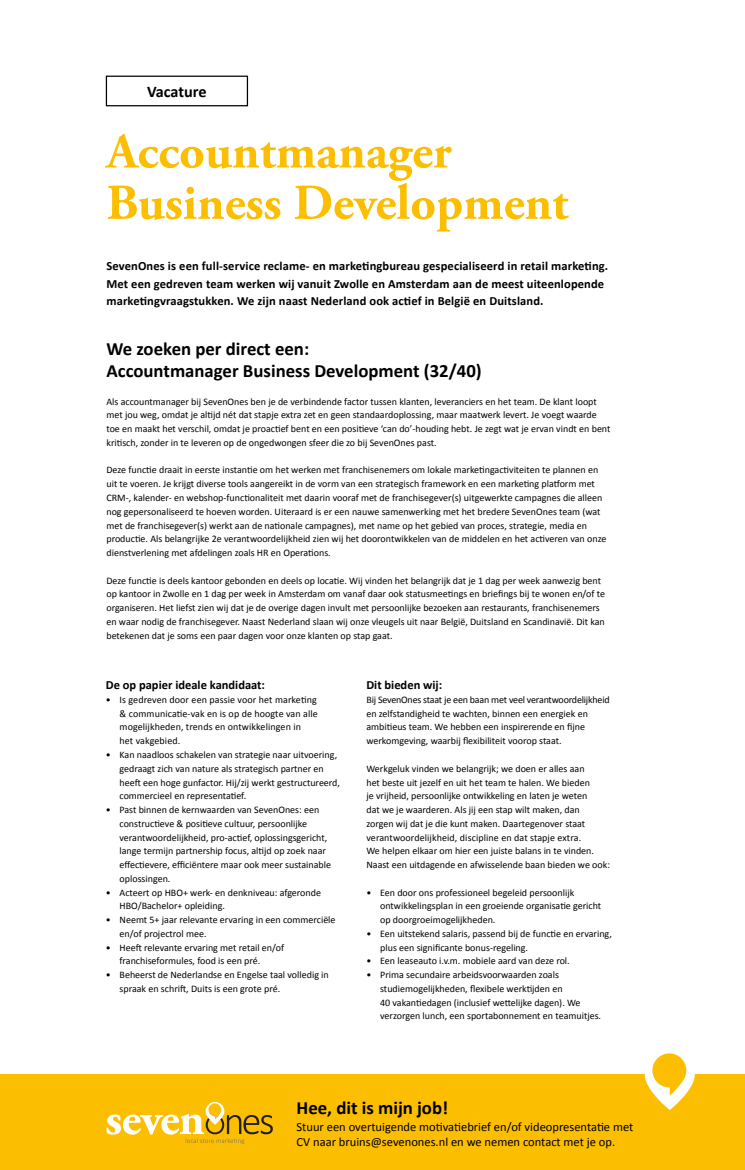
<style>
.page{position:relative;width:745px;height:1170px;background:#fff}
.page>*{position:absolute;margin:0;border:0;box-sizing:border-box;transform-origin:0 0}
.t1{font:700 50px/51.2px "Adobe Garamond Pro";color:#fcbe00}
.t2{font:700 18.75px/22.5px "Calibri";color:#000}
.t3{font:700 16.25px "Calibri";letter-spacing:-.005em;color:#000}
.t4{font:700 12.5px/17.5px "Calibri";letter-spacing:.01em;color:#000}
.t5{font:12.5px/15px "Calibri";color:#000}
.t6{font:10px/13.8px "Calibri";color:#000}
</style>
<div class="page">
<div style="left:0;top:1074px;width:744px;height:95px;background:#fcbe00"></div>
<svg style="left:644px;top:1049px;width:50px;height:60px"></svg>
<svg style="left:651px;top:1053px;width:35px;height:42px"></svg>
<div style="left:106px;top:76px;width:142px;height:30px;border:1px solid #000"></div>
<svg style="left:106px;top:1101px;width:167px;height:42px"></svg>
<h3 class="t3" style="left:147px;top:81px;width:61px">Vacature</h3>
<h1 class="t1" style="left:106px;top:127px;width:463px">Accountmanager<br>Business Development</h1>
<p class="t4" style="left:106px;top:257px;width:503px">SevenOnes is een full-service reclame- en marketingbureau gespecialiseerd in retail marketing.<br>Met een gedreven team werken wij vanuit Zwolle en Amsterdam aan de meest uiteenlopende marketingvraagstukken. We zijn naast Nederland ook actief in België en Duitsland.</p>
<h2 class="t2" style="left:106px;top:337px;width:376px">We zoeken per direct een:<br>Accountmanager Business Development (32/40)</h2>
<p class="t6" style="left:106px;top:394px;width:505px">Als accountmanager bij SevenOnes ben je de verbindende factor tussen klanten, leveranciers en het team. De klant loopt met jou weg, omdat je altijd nét dat stapje extra zet en geen standaardoplossing, maar maatwerk levert. Je voegt waarde toe en maakt het verschil, omdat je proactief bent en een positieve ‘can do’-houding hebt. Je zegt wat je ervan vindt en bent kritisch, zonder in te leveren op de ongedwongen sfeer die zo bij SevenOnes past.</p>
<p class="t6" style="left:106px;top:463px;width:501px">Deze functie draait in eerste instantie om het werken met franchisenemers om lokale marketingactiviteiten te plannen en uit te voeren. Je krijgt diverse tools aangereikt in de vorm van een strategisch framework en een marketing platform met CRM-, kalender- en webshop-functionaliteit met daarin vooraf met de franchisegever(s) uitgewerkte campagnes die alleen nog gepersonaliseerd te hoeven worden. Uiteraard is er een nauwe samenwerking met het bredere SevenOnes team (wat met de franchisegever(s) werkt aan de nationale campagnes), met name op het gebied van proces, strategie, media en productie. Als belangrijke 2e verantwoordelijkheid zien wij het doorontwikkelen van de middelen en het activeren van onze dienstverlening met afdelingen zoals HR en Operations.</p>
<p class="t6" style="left:106px;top:573px;width:500px">Deze functie is deels kantoor gebonden en deels op locatie. Wij vinden het belangrijk dat je 1 dag per week aanwezig bent op kantoor in Zwolle en 1 dag per week in Amsterdam om vanaf daar ook statusmeetings en briefings bij te wonen en/of te organiseren. Het liefst zien wij dat je de overige dagen invult met persoonlijke bezoeken aan restaurants, franchisenemers en waar nodig de franchisegever. Naast Nederland slaan wij onze vleugels uit naar België, Duitsland en Scandinavië. Dit kan betekenen dat je soms een paar dagen voor onze klanten op stap gaat.</p>
<p class="t4" style="left:106px;top:676px;width:161px">De op papier ideale kandidaat:</p>
<p class="t6" style="left:119px;top:692px;width:200px;text-indent:-14px">• Is gedreven door een passie voor het marketing &amp; communicatie-vak en is op de hoogte van alle mogelijkheden, trends en ontwikkelingen in<br>het vakgebied.</p>
<p class="t6" style="left:119px;top:747px;width:222px;text-indent:-14px">• Kan naadloos schakelen van strategie naar uitvoering, gedraagt zich van nature als strategisch partner en heeft een hoge gunfactor. Hij/zij werkt gestructureerd, commercieel en representatief.</p>
<p class="t6" style="left:119px;top:802px;width:213px;text-indent:-14px">• Past binnen de kernwaarden van SevenOnes: een constructieve &amp; positieve cultuur, persoonlijke verantwoordelijkheid, pro-actief, oplossingsgericht, lange termijn partnership focus, altijd op zoek naar effectievere, efficiëntere maar ook meer sustainable oplossingen.</p>
<p class="t6" style="left:119px;top:885px;width:203px;text-indent:-14px">• Acteert op HBO+ werk- en denkniveau: afgeronde<br>HBO/Bachelor+ opleiding.</p>
<p class="t6" style="left:119px;top:912px;width:217px;text-indent:-14px">• Neemt 5+ jaar relevante ervaring in een commerciële en/of projectrol mee.</p>
<p class="t6" style="left:119px;top:940px;width:166px;text-indent:-14px">• Heeft relevante ervaring met retail en/of franchiseformules, food is een pré.</p>
<p class="t6" style="left:119px;top:967px;width:211px;text-indent:-14px">• Beheerst de Nederlandse en Engelse taal volledig in spraak en schrift, Duits is een grote pré.</p>
<p class="t4" style="left:366px;top:676px;width:77px">Dit bieden wij:</p>
<p class="t6" style="left:366px;top:692px;width:244px">Bij SevenOnes staat je een baan met veel verantwoordelijkheid en zelfstandigheid te wachten, binnen een energiek en ambitieus team. We hebben een inspirerende en fijne werkomgeving, waarbij flexibiliteit voorop staat.</p>
<p class="t6" style="left:366px;top:761px;width:245px">Werkgeluk vinden we belangrijk; we doen er alles aan<br>het beste uit jezelf en uit het team te halen. We bieden<br>je vrijheid, persoonlijke ontwikkeling en laten je weten<br>dat we je waarderen. Als jij een stap wilt maken, dan<br>zorgen wij dat je die kunt maken. Daartegenover staat verantwoordelijkheid, discipline en dat stapje extra.<br>We helpen elkaar om hier een juiste balans in te vinden.<br>Naast een uitdagende en afwisselende baan bieden we ook:</p>
<p class="t6" style="left:380px;top:885px;width:222px;text-indent:-14px">• Een door ons professioneel begeleid persoonlijk ontwikkelingsplan in een groeiende organisatie gericht op doorgroeimogelijkheden.</p>
<p class="t6" style="left:380px;top:926px;width:233px;text-indent:-14px">• Een uitstekend salaris, passend bij de functie en ervaring, plus een significante bonus-regeling.</p>
<p class="t6" style="left:366px;top:954px;width:205px">• Een leaseauto i.v.m. mobiele aard van deze rol.</p>
<p class="t6" style="left:380px;top:967px;width:222px;text-indent:-14px">• Prima secundaire arbeidsvoorwaarden zoals studiemogelijkheden, flexibele werktijden en<br>40 vakantiedagen (inclusief wettelijke dagen). We verzorgen lunch, een sportabonnement en teamuitjes.</p>
<h2 class="t2" style="left:296px;top:1096px;width:153px">Hee, dit is mijn job!</h2>
<p class="t5" style="left:296px;top:1119px;width:338px">Stuur een overtuigende motivatiebrief en/of videopresentatie met<br>CV naar bruins@sevenones.nl en we nemen contact met je op.</p>
</div>
